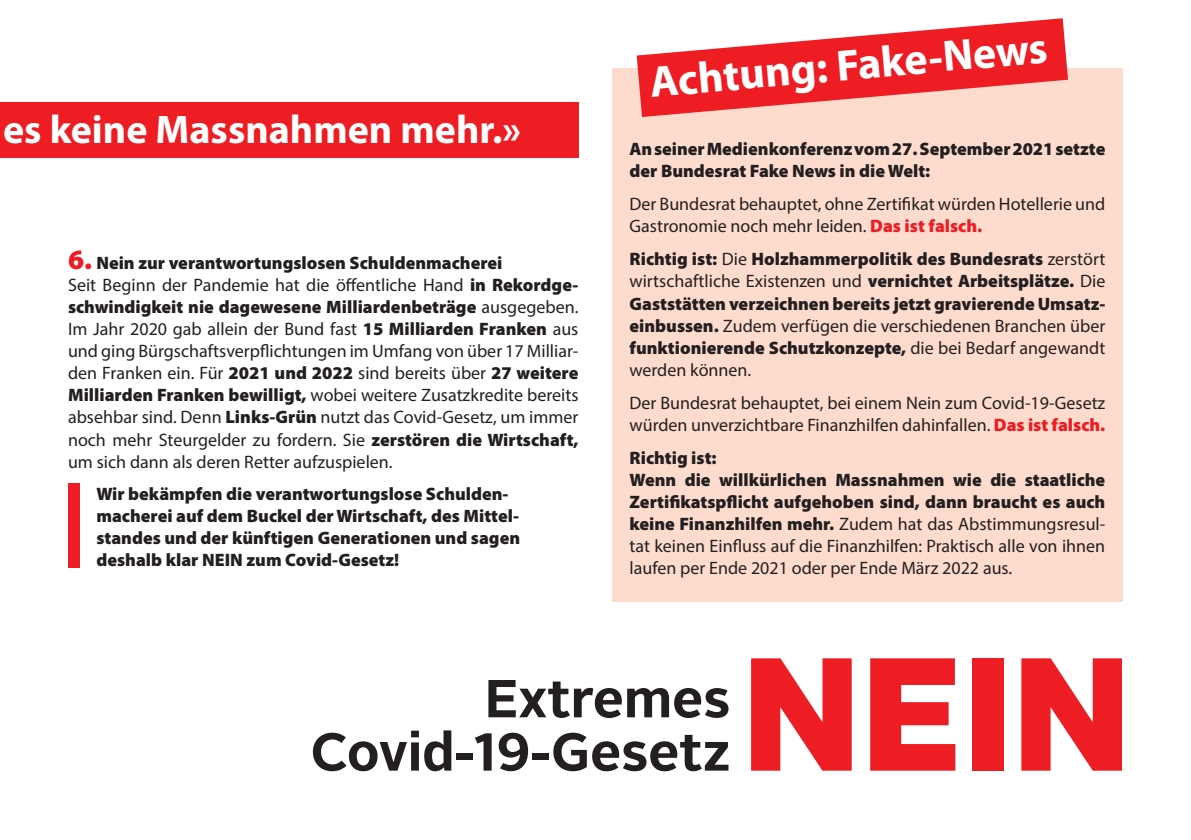
<style>
.page{position:relative;width:1191px;height:840px;background:#fff}
.page>*{position:absolute;margin:0;border:0;box-sizing:border-box;transform-origin:0 0}
.t1{font:900 160.4px "Alright Sans";color:#ee1d23}
.t2{font:700 53.2px/53.2px "Alright Sans";color:#231f20;text-align:right}
.t3{font:700 44px "Myriad Pro";color:#fff}
.t4{font:700 40px "Myriad Pro";color:#fff}
.t5{font:900 18px/22px "Myriad Pro";color:#231f20}
.t6{font:18px/22px "Myriad Pro";color:#231f20}
.s1{font-weight:900;font-size:28px;color:#ee1d23}
.s2{font-weight:900}
.s3{font-weight:900;color:#ee1d23}
.s4{font-weight:400}
</style>
<div class="page">
<div style="left:612px;top:68px;width:511px;height:533px;background:#fddcce"></div>
<div style="left:0;top:102px;width:578px;height:56px;background:#ee1d23"></div>
<svg style="left:636px;top:18px;width:432px;height:99px;fill:#ee1d23"></svg>
<div style="left:68px;top:482px;width:11px;height:85px;background:#ee1d23"></div>
<h3 class="t4" style="left:3px;top:104px;width:519px">es keine Massnahmen mehr.»</h3>
<p class="t6" style="left:68px;top:252px;width:512px"><span class="s1">6.</span> <span class="s2">Nein zur verantwortungslosen Schuldenmacherei<br></span>Seit Beginn der Pandemie hat die öffentliche Hand <span class="s2">in Rekordge&shy;schwindigkeit nie dagewesene Milliardenbeträge</span> ausgegeben.<br>Im Jahr 2020 gab allein der Bund fast <span class="s2">15 Milliarden Franken</span> aus und ging Bürgschaftsverpflichtungen im Umfang von über 17 Milliar&shy;den Franken ein. Für <span class="s2">2021 und 2022</span> sind bereits über <span class="s2">27 weitere Milliarden Franken bewilligt,</span> wobei weitere Zusatzkredite bereits absehbar sind. Denn <span class="s2">Links-Grün</span> nutzt das Covid-Gesetz, um immer noch mehr Steurgelder zu fordern. Sie <span class="s2">zerstören die Wirtschaft, </span>um sich dann als deren Retter aufzuspielen.</p>
<p class="t5" style="left:96px;top:481px;width:425px">Wir bekämpfen die verantwortungslose Schulden&shy;macherei auf dem Buckel der Wirtschaft, des Mittel&shy;standes und der künftigen Generationen und sagen deshalb klar NEIN zum Covid-Gesetz!</p>
<h3 class="t3" style="left:647px;top:54px;width:400px;rotate:-5deg">Achtung: Fake-News</h3>
<p class="t5" style="left:629px;top:137px;width:477px">An seiner Medienkonferenz vom 27. September 2021 setzte der Bundesrat Fake News in die Welt:</p>
<p class="t6" style="left:629px;top:193px;width:477px">Der Bundesrat behauptet, ohne Zertifikat würden Hotellerie und<br>Gastronomie noch mehr leiden. <span class="s3">Das ist falsch.</span></p>
<p class="t5" style="left:629px;top:247px;width:477px;text-align:justify">Richtig ist: <span class="s4">Die</span> Holzhammerpolitik des Bundesrats <span class="s4">zerstört wirtschaftliche Existenzen und</span> vernichtet Arbeitsplätze. <span class="s4">Die </span>Gaststätten verzeichnen bereits jetzt gravierende Umsatz&shy;einbussen. <span class="s4">Zudem verfügen die verschiedenen Branchen über </span>funktionierende Schutzkonzepte, <span class="s4">die bei Bedarf angewandt werden können.</span></p>
<p class="t6" style="left:629px;top:391px;width:477px">Der Bundesrat behauptet, bei einem Nein zum Covid-19-Gesetz würden unverzichtbare Finanzhilfen dahinfallen. <span class="s3">Das ist falsch.</span></p>
<p class="t5" style="left:629px;top:445px;width:477px">Richtig ist:<br>Wenn die willkürlichen Massnahmen wie die staatliche Zertifikatspflicht aufgehoben sind, dann braucht es auch keine Finanzhilfen mehr. <span class="s4">Zudem hat das Abstimmungsresul&shy;tat keinen Einfluss auf die Finanzhilfen: Praktisch alle von ihnen laufen per Ende 2021 oder per Ende März 2022 aus.</span></p>
<h2 class="t2" style="left:311px;top:672px;width:421px">Extremes<br>Covid-19-Gesetz</h2>
<h1 class="t1" style="left:742px;top:599px;width:390px">NEIN</h1>
</div>
